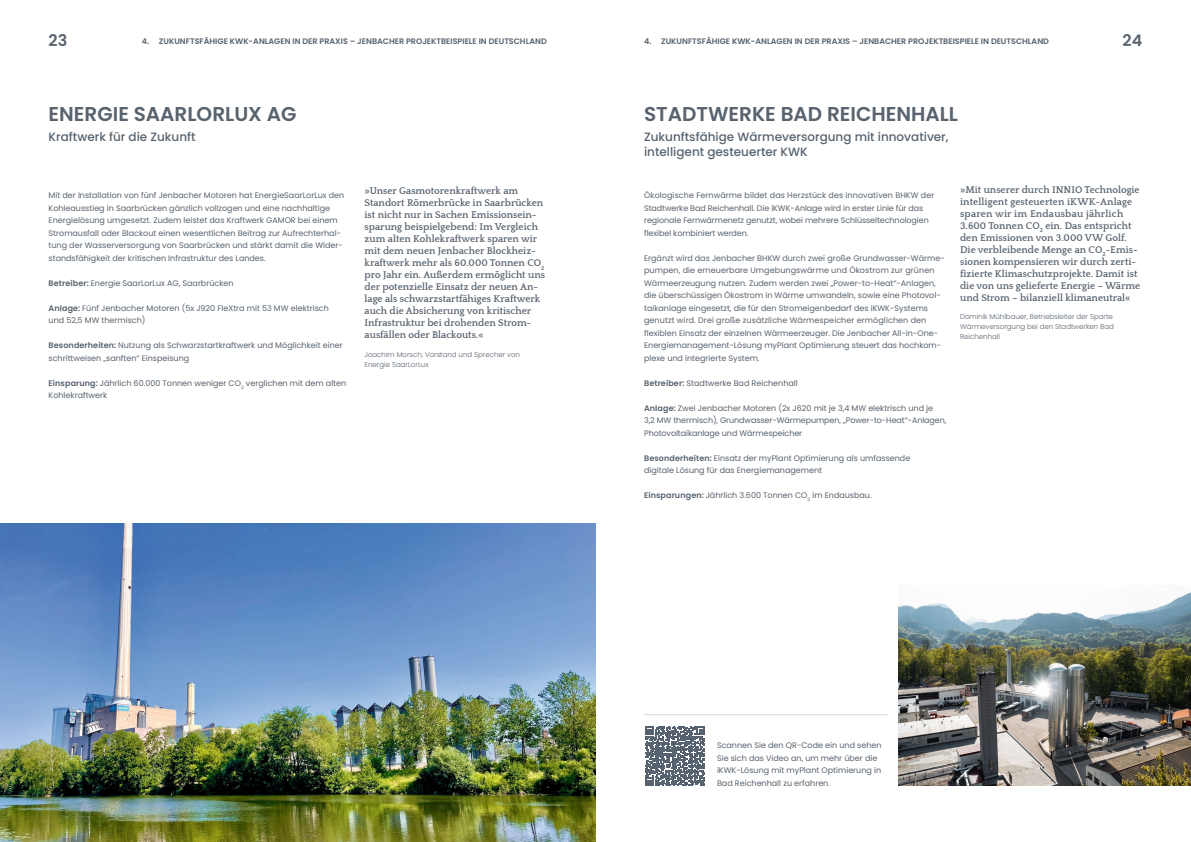
<style>
.page{position:relative;width:1191px;height:842px;background:#fff}
.page>*{position:absolute;margin:0;border:0;box-sizing:border-box;transform-origin:0 0}
.t1{font:600 20px "Poppins";color:#58636e}
.t2{font:600 16px "Poppins";color:#58636e}
.t3{font:500 12px/14.4px "Poppins";color:#58636e}
.t4{font:700 10px/12px "Quattrocento";color:#58636e}
.t5{font:8px/12.5px "Poppins";color:#58636e}
.t6{font:600 8px "Poppins";color:#58636e}
.t7{font:300 7px/10px "Poppins";color:#58636e}
.s1{font-weight:600}
</style>
<div class="page">
<img style="left:0;top:523px;width:595px;height:319px">
<svg style="left:645px;top:726px;width:60px;height:60px"></svg>
<img style="left:899px;top:592px;width:292px;height:194px">
<hr style="left:644px;top:714px;width:243px;height:1px;background:#d5d8db">
<h2 class="t2" style="left:49px;top:32px;width:20px">23</h2>
<p class="t6" style="left:142px;top:37px;width:406px">4. ZUKUNFTSFÄHIGE KWK-ANLAGEN IN DER PRAXIS – JENBACHER PROJEKTBEISPIELE IN DEUTSCHLAND</p>
<p class="t6" style="left:644px;top:37px;width:406px">4. ZUKUNFTSFÄHIGE KWK-ANLAGEN IN DER PRAXIS – JENBACHER PROJEKTBEISPIELE IN DEUTSCHLAND</p>
<h2 class="t2" style="left:1122px;top:32px;width:21px">24</h2>
<h1 class="t1" style="left:49px;top:103px;width:249px">ENERGIE SAARLORLUX AG</h1>
<h3 class="t3" style="left:49px;top:130px;width:148px">Kraftwerk für die Zukunft</h3>
<p class="t5" style="left:49px;top:189px;width:297px">Mit der Installation von fünf Jenbacher Motoren hat EnergieSaarLorLux den Kohleausstieg in Saarbrücken gänzlich vollzogen und eine nachhaltige Energielösung umgesetzt. Zudem leistet das Kraftwerk GAMOR bei einem Stromausfall oder Blackout einen wesentlichen Beitrag zur Aufrechterhal&shy;tung der Wasserversorgung von Saarbrücken und stärkt damit die Wider&shy;standsfähigkeit der kritischen Infrastruktur des Landes.</p>
<p class="t5" style="left:49px;top:277px;width:186px"><span class="s1">Betreiber:</span> Energie SaarLorLux AG, Saarbrücken</p>
<p class="t5" style="left:49px;top:302px;width:282px"><span class="s1">Anlage:</span> Fünf Jenbacher Motoren (5x J920 FleXtra mit 53 MW elektrisch und 52,5 MW thermisch)</p>
<p class="t5" style="left:49px;top:339px;width:296px"><span class="s1">Besonderheiten:</span> Nutzung als Schwarzstartkraftwerk und Möglichkeit einer schrittweisen „sanften“ Einspeisung</p>
<p class="t5" style="left:49px;top:377px;width:299px"><span class="s1">Einsparung:</span> Jährlich 60.000 Tonnen weniger CO<sub>2</sub> verglichen mit dem alten<br>Kohlekraftwerk</p>
<p class="t4" style="left:364px;top:185px;width:182px">»Unser Gasmotorenkraftwerk am Standort Römerbrücke in Saarbrücken ist nicht nur in Sachen Emissionsein&shy;sparung beispielgebend: Im Vergleich zum alten Kohlekraftwerk sparen wir mit dem neuen Jenbacher Blockheiz&shy;kraftwerk mehr als 60.000 Tonnen CO<sub>2 </sub>pro Jahr ein. Außerdem ermöglicht uns der potenzielle Einsatz der neuen An&shy;lage als schwarzstartfähiges Kraftwerk auch die Absicherung von kritischer Infrastruktur bei drohenden Strom&shy;ausfällen oder Blackouts.«</p>
<p class="t7" style="left:364px;top:349px;width:157px">Joachim Morsch, Vorstand und Sprecher von<br>Energie SaarLorLux</p>
<h1 class="t1" style="left:644px;top:103px;width:315px">STADTWERKE BAD REICHENHALL</h1>
<h3 class="t3" style="left:644px;top:130px;width:306px">Zukunftsfähige Wärmeversorgung mit innovativer, intelligent gesteuerter KWK</h3>
<p class="t5" style="left:644px;top:189px;width:292px">Ökologische Fernwärme bildet das Herzstück des innovativen BHKW der Stadtwerke Bad Reichenhall. Die iKWK-Anlage wird in erster Linie für das regionale Fernwärmenetz genutzt, wobei mehrere Schlüsseltechnologien flexibel kombiniert werden.</p>
<p class="t5" style="left:644px;top:252px;width:302px">Ergänzt wird das Jenbacher BHKW durch zwei große Grundwasser-Wärme&shy;pumpen, die erneuerbare Umgebungswärme und Ökostrom zur grünen Wärmeerzeugung nutzen. Zudem werden zwei „Power-to-Heat“-Anlagen, die überschüssigen Ökostrom in Wärme umwandeln, sowie eine Photovol&shy;taikanlage eingesetzt, die für den Stromeigenbedarf des iKWK-Systems genutzt wird. Drei große zusätzliche Wärmespeicher ermöglichen den flexiblen Einsatz der einzelnen Wärmeerzeuger. Die Jenbacher All-in-One-Energiemanagement-Lösung myPlant Optimierung steuert das hochkom&shy;plexe und integrierte System.</p>
<p class="t5" style="left:644px;top:377px;width:155px"><span class="s1">Betreiber:</span> Stadtwerke Bad Reichenhall</p>
<p class="t5" style="left:644px;top:402px;width:304px"><span class="s1">Anlage:</span> Zwei Jenbacher Motoren (2x J620 mit je 3,4 MW elektrisch und je<br>3,2 MW thermisch), Grundwasser-Wärmepumpen, „Power-to-Heat“-Anlagen,<br>Photovoltaikanlage und Wärmespeicher</p>
<p class="t5" style="left:644px;top:452px;width:268px"><span class="s1">Besonderheiten:</span> Einsatz der myPlant Optimierung als umfassende digitale Lösung für das Energiemanagement</p>
<p class="t5" style="left:644px;top:489px;width:229px"><span class="s1">Einsparungen:</span> Jährlich 3.600 Tonnen CO<sub>2</sub> im Endausbau.</p>
<p class="t4" style="left:960px;top:184px;width:182px">»Mit unserer durch INNIO Technologie intelligent gesteuerten iKWK-Anlage sparen wir im Endausbau jährlich 3.600 Tonnen CO<sub>2</sub> ein. Das entspricht den Emissionen von 3.000 VW Golf.<br>Die verbleibende Menge an CO<sub>2</sub>-Emis&shy;sionen kompensieren wir durch zerti&shy;fizierte Klimaschutzprojekte. Damit ist die von uns gelieferte Energie – Wärme und Strom – bilanziell klimaneutral«</p>
<p class="t7" style="left:960px;top:312px;width:155px">Dominik Mühlbauer, Betriebsleiter der Sparte<br>Wärmeversorgung bei den Stadtwerken Bad<br>Reichenhall</p>
<p class="t5" style="left:717px;top:739px;width:166px">Scannen Sie den QR-Code ein und sehen Sie sich das Video an, um mehr über die iKWK-Lösung mit myPlant Optimierung in Bad Reichenhall zu erfahren.</p>
</div>
